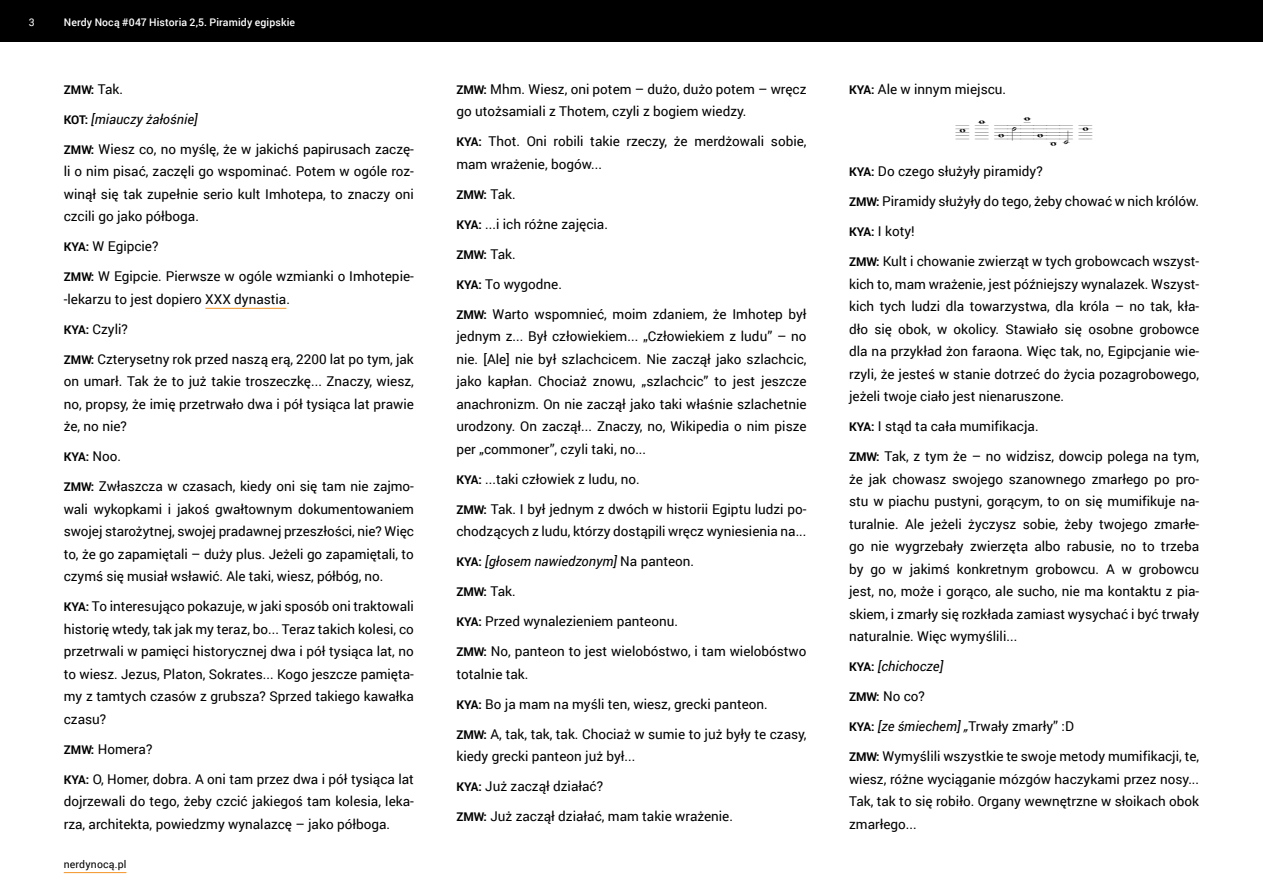
<style>
.page{position:relative;width:1263px;height:893px;background:#fff}
.page>*{position:absolute;margin:0;border:0;box-sizing:border-box;transform-origin:0 0}
.dzingiel{font:37.5px "Lassus";letter-spacing:-.01em;color:#000}
.t1{font:13.5px/22.5px "Roboto";color:#000;text-align:justify}
.t2{font:italic 13.5px "Roboto";color:#000}
.t3{font:700 12px "Roboto";color:#000}
.t4{font:500 10.5px "Roboto";letter-spacing:.01em;color:#fff}
.t5{font:10.5px "Roboto";letter-spacing:.015em;color:#000}
.t6{font:10.5px "Roboto";color:#fff}
.s1{font-weight:400;font-size:13.5px}
.s2{font-weight:700;font-style:normal;font-size:12px}
.s3{font-weight:700;font-size:12px}
.s4{font-style:normal}
.s5{font-style:italic}
</style>
<div class="page">
<hr style="left:64px;top:872px;width:62px;height:1px;background:#f39325">
<div style="left:0;top:0;width:1263px;height:42px;background:#000"></div>
<hr style="left:205px;top:308px;width:81px;height:1px;background:#f39325">
<p class="t6" style="left:29px;top:15px;width:7px">3</p>
<p class="t4" style="left:64px;top:15px;width:233px">Nerdy Nocą #047 Historia 2,5. Piramidy egipskie</p>
<p class="t3" style="left:64px;top:81px;width:61px">ZMW: <span class="s1">Tak.</span></p>
<p class="t2" style="left:64px;top:110px;width:135px"><span class="s2">KOT:</span> [miauczy żałośnie]</p>
<p class="t1" style="left:64px;top:137px;width:352px"><span class="s3">ZMW:</span> Wiesz co, no myślę, że w jakichś papirusach zaczę&shy;li o nim pisać, zaczęli go wspominać. Potem w ogóle roz&shy;winął się tak zupełnie serio kult Imhotepa, to znaczy oni czcili go jako półboga.</p>
<p class="t1" style="left:64px;top:235px;width:96px"><span class="s3">KYA:</span> W Egipcie?</p>
<p class="t1" style="left:64px;top:265px;width:352px"><span class="s3">ZMW:</span> W Egipcie. Pierwsze w ogóle wzmianki o Imhotepie--lekarzu to jest dopiero XXX dynastia.</p>
<p class="t1" style="left:64px;top:317px;width:66px"><span class="s3">KYA:</span> Czyli?</p>
<p class="t1" style="left:64px;top:347px;width:352px"><span class="s3">ZMW:</span> Czterysetny rok przed naszą erą, 2200 lat po tym, jak on umarł. Tak że to już takie troszeczkę... Znaczy, wiesz, no, propsy, że imię przetrwało dwa i pół tysiąca lat prawie że, no nie?</p>
<p class="t3" style="left:64px;top:449px;width:59px">KYA: <span class="s1">Noo.</span></p>
<p class="t1" style="left:64px;top:475px;width:352px"><span class="s3">ZMW:</span> Zwłaszcza w czasach, kiedy oni się tam nie zajmo&shy;wali wykopkami i jakoś gwałtownym dokumentowaniem swojej starożytnej, swojej pradawnej przeszłości, nie? Więc to, że go zapamiętali – duży plus. Jeżeli go zapamiętali, to czymś się musiał wsławić. Ale taki, wiesz, półbóg, no.</p>
<p class="t1" style="left:64px;top:595px;width:352px"><span class="s3">KYA:</span> To interesująco pokazuje, w jaki sposób oni traktowali historię wtedy, tak jak my teraz, bo... Teraz takich kolesi, co przetrwali w pamięci historycznej dwa i pół tysiąca lat, no to wiesz. Jezus, Platon, Sokrates... Kogo jeszcze pamięta&shy;my z tamtych czasów z grubsza? Sprzed takiego kawałka czasu?</p>
<p class="t1" style="left:64px;top:737px;width:90px"><span class="s3">ZMW:</span> Homera?</p>
<p class="t1" style="left:64px;top:767px;width:352px"><span class="s3">KYA:</span> O, Homer, dobra. A oni tam przez dwa i pół tysiąca lat dojrzewali do tego, żeby czcić jakiegoś tam kolesia, leka&shy;rza, architekta, powiedzmy wynalazcę – jako półboga.</p>
<p class="t5" style="left:64px;top:857px;width:64px">nerdynocą.pl</p>
<p class="t1" style="left:456px;top:77px;width:352px"><span class="s3">ZMW:</span> Mhm. Wiesz, oni potem – dużo, dużo potem – wręcz go utożsamiali z Thotem, czyli z bogiem wiedzy.</p>
<p class="t1" style="left:456px;top:130px;width:352px"><span class="s3">KYA:</span> Thot. Oni robili takie rzeczy, że merdżowali sobie, mam wrażenie, bogów...</p>
<p class="t3" style="left:456px;top:186px;width:61px">ZMW: <span class="s1">Tak.</span></p>
<p class="t1" style="left:456px;top:212px;width:153px"><span class="s3">KYA:</span> ...i ich różne zajęcia.</p>
<p class="t3" style="left:456px;top:246px;width:61px">ZMW: <span class="s1">Tak.</span></p>
<p class="t1" style="left:456px;top:272px;width:107px"><span class="s3">KYA:</span> To wygodne.</p>
<p class="t1" style="left:456px;top:302px;width:352px"><span class="s3">ZMW:</span> Warto wspomnieć, moim zdaniem, że Imhotep był jednym z... Był człowiekiem... „Człowiekiem z ludu” – no nie. [Ale] nie był szlachcicem. Nie zaczął jako szlachcic, jako kapłan. Chociaż znowu, „szlachcic” to jest jeszcze anachronizm. On nie zaczął jako taki właśnie szlachetnie urodzony. On zaczął... Znaczy, no, Wikipedia o nim pisze per „commoner”, czyli taki, no...</p>
<p class="t1" style="left:456px;top:467px;width:185px"><span class="s3">KYA:</span> ...taki człowiek z ludu, no.</p>
<p class="t1" style="left:456px;top:497px;width:352px"><span class="s3">ZMW:</span> Tak. I był jednym z dwóch w historii Egiptu ludzi po&shy;chodzących z ludu, którzy dostąpili wręcz wyniesienia na...</p>
<p class="t2" style="left:456px;top:552px;width:239px"><span class="s2">KYA:</span> [głosem nawiedzonym] <span class="s4">Na panteon.</span></p>
<p class="t3" style="left:456px;top:584px;width:61px">ZMW: <span class="s1">Tak.</span></p>
<p class="t1" style="left:456px;top:610px;width:223px"><span class="s3">KYA:</span> Przed wynalezieniem panteonu.</p>
<p class="t1" style="left:456px;top:640px;width:352px"><span class="s3">ZMW:</span> No, panteon to jest wielobóstwo, i tam wielobóstwo totalnie tak.</p>
<p class="t1" style="left:456px;top:692px;width:313px"><span class="s3">KYA:</span> Bo ja mam na myśli ten, wiesz, grecki panteon.</p>
<p class="t1" style="left:456px;top:722px;width:352px"><span class="s3">ZMW:</span> A, tak, tak, tak. Chociaż w sumie to już były te czasy, kiedy grecki panteon już był...</p>
<p class="t1" style="left:456px;top:775px;width:148px"><span class="s3">KYA:</span> Już zaczął działać?</p>
<p class="t1" style="left:456px;top:805px;width:278px"><span class="s3">ZMW:</span> Już zaczął działać, mam takie wrażenie.</p>
<p class="t1" style="left:849px;top:77px;width:159px"><span class="s3">KYA:</span> Ale w innym miejscu.</p>
<p class="dzingiel" style="left:956px;top:112px;width:138px">[ dżingiel ]</p>
<p class="t1" style="left:849px;top:160px;width:195px"><span class="s3">KYA:</span> Do czego służyły piramidy?</p>
<p class="t1" style="left:849px;top:190px;width:352px"><span class="s3">ZMW:</span> Piramidy służyły do tego, żeby chować w nich królów.</p>
<p class="t1" style="left:849px;top:220px;width:67px"><span class="s3">KYA:</span> I koty!</p>
<p class="t1" style="left:849px;top:250px;width:352px"><span class="s3">ZMW:</span> Kult i chowanie zwierząt w tych grobowcach wszyst&shy;kich to, mam wrażenie, jest późniejszy wynalazek. Wszyst&shy;kich tych ludzi dla towarzystwa, dla króla – no tak, kła&shy;dło się obok, w okolicy. Stawiało się osobne grobowce dla na przykład żon faraona. Więc tak, no, Egipcjanie wie&shy;rzyli, że jesteś w stanie dotrzeć do życia pozagrobowego, jeżeli twoje ciało jest nienaruszone.</p>
<p class="t1" style="left:849px;top:415px;width:191px"><span class="s3">KYA:</span> I stąd ta cała mumifikacja.</p>
<p class="t1" style="left:849px;top:445px;width:352px"><span class="s3">ZMW:</span> Tak, z tym że – no widzisz, dowcip polega na tym, że jak chowasz swojego szanownego zmarłego po pro&shy;stu w piachu pustyni, gorącym, to on się mumifikuje na&shy;turalnie. Ale jeżeli życzysz sobie, żeby twojego zmarłe&shy;go nie wygrzebały zwierzęta albo rabusie, no to trzeba by go w jakimś konkretnym grobowcu. A w grobowcu jest, no, może i gorąco, ale sucho, nie ma kontaktu z pia&shy;skiem, i zmarły się rozkłada zamiast wysychać i być trwały naturalnie. Więc wymyślili...</p>
<p class="t2" style="left:849px;top:657px;width:96px"><span class="s2">KYA:</span> [chichocze]</p>
<p class="t1" style="left:849px;top:685px;width:77px"><span class="s3">ZMW:</span> No co?</p>
<p class="t1" style="left:849px;top:715px;width:226px"><span class="s3">KYA:</span> <span class="s5">[ze śmiechem] „</span>Trwały zmarły” :D</p>
<p class="t1" style="left:849px;top:745px;width:352px"><span class="s3">ZMW:</span> Wymyślili wszystkie te swoje metody mumifikacji, te, wiesz, różne wyciąganie mózgów haczykami przez nosy...<br>Tak, tak to się robiło. Organy wewnętrzne w słoikach obok zmarłego...</p>
</div>
